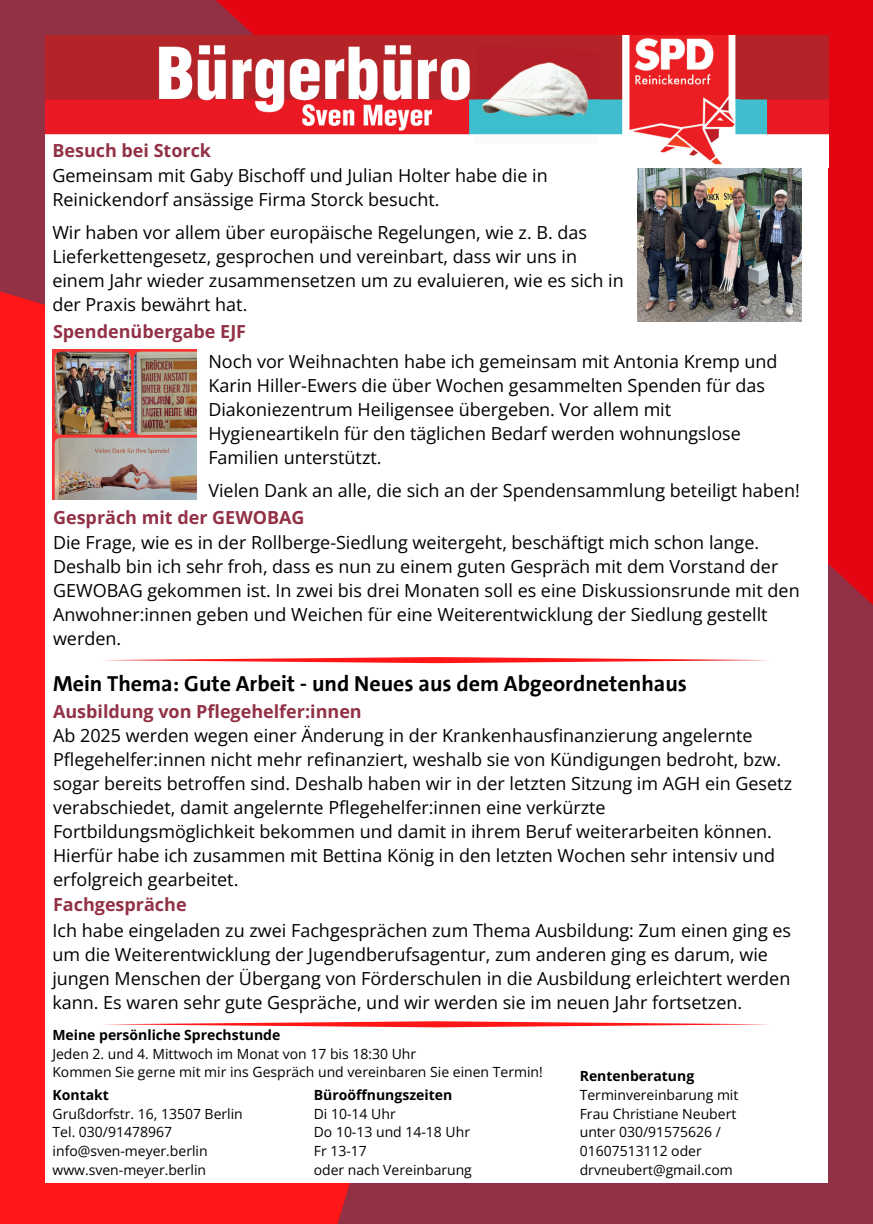
<style>
.page{position:relative;width:873px;height:1224px;background:#923146}
.page>*{position:absolute;margin:0;border:0;box-sizing:border-box;transform-origin:0 0}
.t1{font:700 22px "SPD The Sans";color:#000}
.t2{font:18px/24px "Open Sans";color:#000}
.t3{font:700 18px "Open Sans";color:#923146}
.t4{font:14px/18.6px "Open Sans";color:#000}
.t5{font:700 14px "Open Sans";color:#000}
.s1{font-weight:700;color:#923146}
</style>
<div class="page">
<div style="left:0;top:291px;width:350px;height:933px;background:#ff1616"></div>
<svg style="left:120px;top:0;width:753px;height:605px;background:#da0a17"></svg>
<div style="left:45px;top:60px;width:783px;height:1123px;background:#fff"></div>
<img style="left:45px;top:36px;width:783px;height:129px">
<svg style="left:104px;top:1021px;width:665px;height:6px"></svg>
<svg style="left:104px;top:657px;width:665px;height:6px"></svg>
<img style="left:638px;top:169px;width:163px;height:153px">
<img style="left:52px;top:349px;width:144px;height:150px">
<p class="t3" style="left:52px;top:137px;width:160px">Besuch bei Storck</p>
<p class="t2" style="left:52px;top:163px;width:497px">Gemeinsam mit Gaby Bischoff und Julian Holter habe die in<br>Reinickendorf ansässige Firma Storck besucht.</p>
<p class="t2" style="left:52px;top:220px;width:573px">Wir haben vor allem über europäische Regelungen, wie z. B. das Lieferkettengesetz, gesprochen und vereinbart, dass wir uns in einem Jahr wieder zusammensetzen um zu evaluieren, wie es sich in der Praxis bewährt hat.</p>
<p class="t3" style="left:53px;top:318px;width:195px">Spendenübergabe EJF</p>
<p class="t2" style="left:208px;top:349px;width:571px">Noch vor Weihnachten habe ich gemeinsam mit Antonia Kremp und Karin Hiller-Ewers die über Wochen gesammelten Spenden für das Diakoniezentrum Heiligensee übergeben. Vor allem mit Hygieneartikeln für den täglichen Bedarf werden wohnungslose Familien unterstützt.</p>
<p class="t2" style="left:208px;top:478px;width:593px">Vielen Dank an alle, die sich an der Spendensammlung beteiligt haben!</p>
<p class="t3" style="left:53px;top:505px;width:253px">Gespräch mit der GEWOBAG</p>
<p class="t2" style="left:53px;top:530px;width:748px">Die Frage, wie es in der Rollberge-Siedlung weitergeht, beschäftigt mich schon lange.<br>Deshalb bin ich sehr froh, dass es nun zu einem guten Gespräch mit dem Vorstand der GEWOBAG gekommen ist. In zwei bis drei Monaten soll es eine Diskussionsrunde mit den Anwohner:innen geben und Weichen für eine Weiterentwicklung der Siedlung gestellt werden.</p>
<p class="t1" style="left:53px;top:669px;width:636px">Mein Thema: Gute Arbeit - und Neues aus dem Abgeordnetenhaus</p>
<p class="t2" style="left:53px;top:699px;width:741px"><span class="s1">Ausbildung von Pflegehelfer:innen<br></span>Ab 2025 werden wegen einer Änderung in der Krankenhausfinanzierung angelernte Pflegehelfer:innen nicht mehr refinanziert, weshalb sie von Kündigungen bedroht, bzw. sogar bereits betroffen sind. Deshalb haben wir in der letzten Sitzung im AGH ein Gesetz verabschiedet, damit angelernte Pflegehelfer:innen eine verkürzte Fortbildungsmöglichkeit bekommen und damit in ihrem Beruf weiterarbeiten können.<br>Hierfür habe ich zusammen mit Bettina König in den letzten Wochen sehr intensiv und erfolgreich gearbeitet.</p>
<p class="t3" style="left:53px;top:892px;width:135px">Fachgespräche</p>
<p class="t2" style="left:52px;top:918px;width:740px">Ich habe eingeladen zu zwei Fachgesprächen zum Thema Ausbildung: Zum einen ging es um die Weiterentwicklung der Jugendberufsagentur, zum anderen ging es darum, wie jungen Menschen der Übergang von Förderschulen in die Ausbildung erleichtert werden kann. Es waren sehr gute Gespräche, und wir werden sie im neuen Jahr fortsetzen.</p>
<p class="t5" style="left:52px;top:1025px;width:230px">Meine persönliche Sprechstunde</p>
<p class="t4" style="left:52px;top:1044px;width:365px">Jeden 2. und 4. Mittwoch im Monat von 17 bis 18:30 Uhr</p>
<h2 class="t4" style="left:52px;top:1063px;width:492px">Kommen Sie gerne mit mir ins Gespräch und vereinbaren Sie einen Termin!</h2>
<h3 class="t5" style="left:580px;top:1066px;width:116px">Rentenberatung</h3>
<h3 class="t4" style="left:580px;top:1085px;width:160px">Terminvereinbarung mit</h3>
<p class="t4" style="left:580px;top:1104px;width:158px">Frau Christiane Neubert</p>
<h2 class="t4" style="left:580px;top:1123px;width:155px">unter 030/91575626 /<br>01607513112 oder drvneubert@gmail.com</h2>
<h1 class="t5" style="left:314px;top:1085px;width:140px">Büroöffnungszeiten</h1>
<h3 class="t4" style="left:314px;top:1104px;width:83px">Di 10-14 Uhr</h3>
<h2 class="t4" style="left:314px;top:1123px;width:158px">Do 10-13 und 14-18 Uhr</h2>
<h3 class="t4" style="left:314px;top:1141px;width:55px">Fr 13-17</h3>
<p class="t4" style="left:314px;top:1160px;width:160px">oder nach Vereinbarung</p>
<p class="t5" style="left:53px;top:1085px;width:58px">Kontakt</p>
<h3 class="t4" style="left:53px;top:1104px;width:192px">Grußdorfstr. 16, 13507 Berlin</h3>
<h3 class="t4" style="left:53px;top:1123px;width:121px">Tel. 030/91478967</h3>
<h2 class="t4" style="left:53px;top:1141px;width:157px">info@sven-meyer.berlin</h2>
<h3 class="t4" style="left:53px;top:1160px;width:155px">www.sven-meyer.berlin</h3>
</div>
